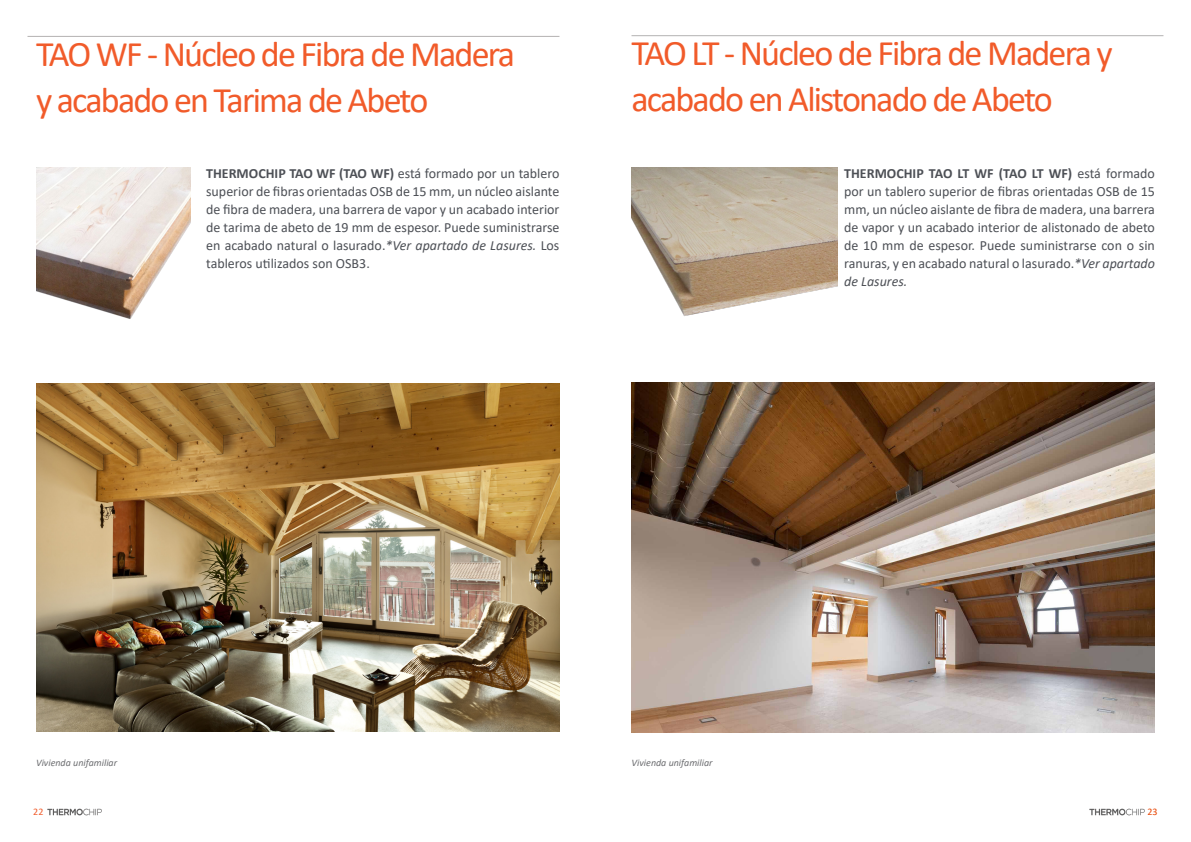
<style>
.page{position:relative;width:1191px;height:842px;background:#fff}
.page>*{position:absolute;margin:0;border:0;box-sizing:border-box;transform-origin:0 0}
.t1{font:36px/46px "Calibri";letter-spacing:-.05em;color:#f15b2a}
.t2{font:14px/18px "Calibri";color:#4d5056;text-align:justify}
.t3{font:italic 10px "Calibri";color:#6c6d70}
.t4{font:10px "Calibri";color:#f15b2a}
.t5{font:10px "Calibri";color:#e74300}
.s1{font-weight:700}
.s2{font-style:italic}
</style>
<div class="page">
<hr style="left:27px;top:36px;width:532px;height:1px;background:#b4b2b2">
<hr style="left:631px;top:35px;width:532px;height:1px;background:#b4b2b2">
<img style="left:47px;top:808px;width:55px;height:8px">
<img style="left:1089px;top:808px;width:56px;height:8px">
<img style="left:36px;top:167px;width:154px;height:152px">
<img style="left:36px;top:384px;width:523px;height:347px">
<img style="left:631px;top:167px;width:207px;height:149px">
<img style="left:631px;top:383px;width:524px;height:349px">
<p class="t1" style="left:36px;top:31px;width:480px">TAO WF - Núcleo de Fibra de Madera y acabado en Tarima de Abeto</p>
<p class="t2" style="left:206px;top:164px;width:355px"><span class="s1">THERMOCHIP TAO WF (TAO WF)</span> está formado por un tablero superior de fibras orientadas OSB de 15 mm, un núcleo aislante de fibra de madera, una barrera de vapor y un acabado interior de tarima de abeto de 19 mm de espesor. Puede suministrarse en acabado natural o lasurado.<span class="s2">*Ver apartado de Lasures.</span> Los tableros utilizados son OSB3.</p>
<p class="t1" style="left:631px;top:29px;width:483px">TAO LT - Núcleo de Fibra de Madera y acabado en Alistonado de Abeto</p>
<p class="t2" style="left:844px;top:164px;width:312px"><span class="s1">THERMOCHIP TAO LT WF (TAO LT WF)</span> está formado por un tablero superior de fibras orientadas OSB de 15 mm, un núcleo aislante de fibra de madera, una barrera de vapor y un acabado interior de alistonado de abeto de 10 mm de espesor. Puede suministrarse con o sin ranuras, y en acabado natural o lasurado.<span class="s2">*Ver apartado de Lasures.</span></p>
<p class="t3" style="left:36px;top:756px;width:83px">Vivienda unifamiliar</p>
<p class="t3" style="left:631px;top:756px;width:83px">Vivienda unifamiliar</p>
<p class="t4" style="left:33px;top:804px;width:12px">22</p>
<p class="t5" style="left:1147px;top:804px;width:12px">23</p>
</div>
